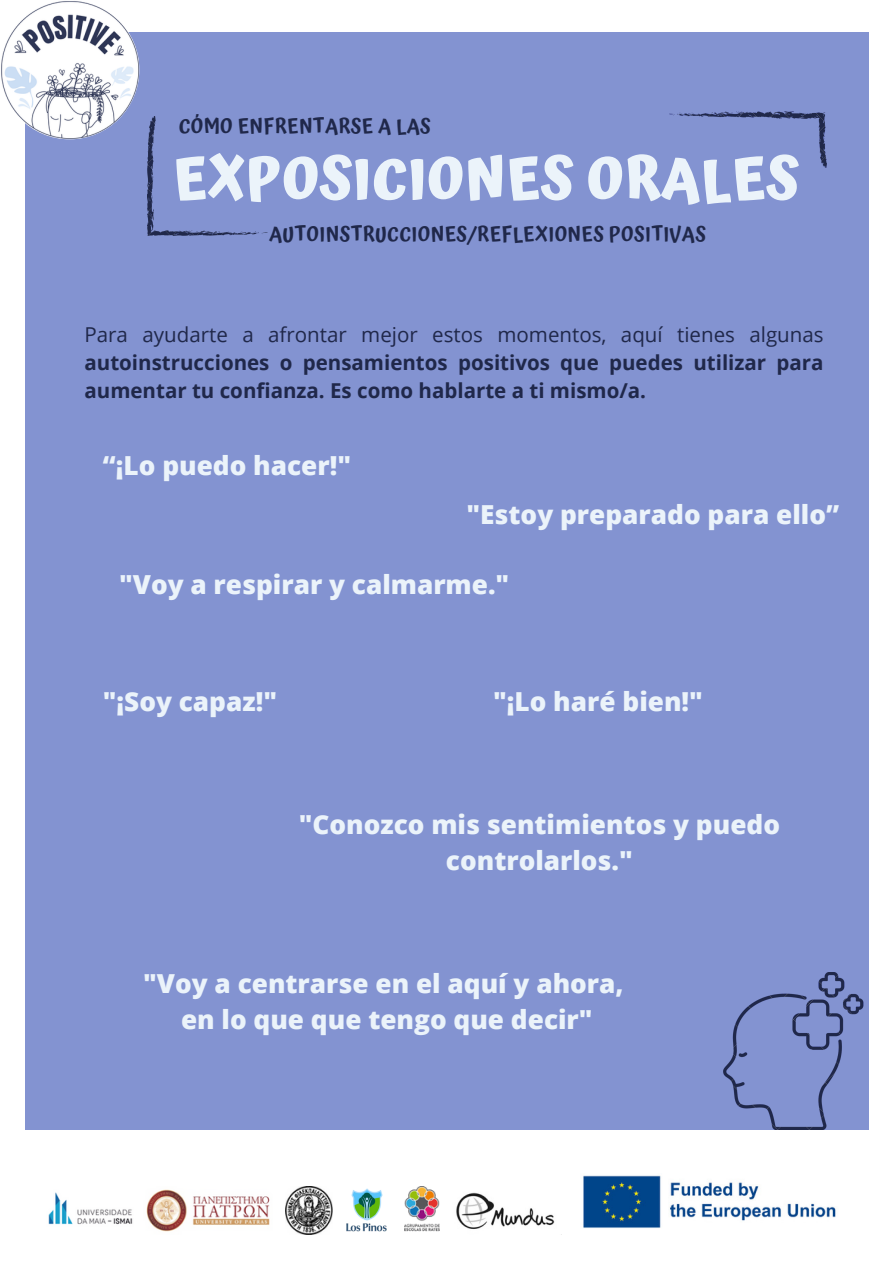
<style>
.page{position:relative;width:893px;height:1264px;background:#fff}
.page>*{position:absolute;margin:0;border:0;box-sizing:border-box;transform-origin:0 0}
.t1{font:700 57px "Atma";letter-spacing:.01em;color:#ebf3fa}
.t2{font:800 26.25px/35.8px "Open Sans";color:#ebf3fa;text-align:center}
.t3{font:700 20.55px/28px "Open Sans";color:#20284a;text-align:justify}
.t4{font:600 19.95px "Atma";letter-spacing:.02em;color:#20284a}
.s1{font-weight:400}
</style>
<div class="page">
<div style="left:25px;top:32px;width:843px;height:1097px;background:#8393d1"></div>
<img style="left:147px;top:116px;width:121px;height:119px">
<img style="left:669px;top:111px;width:157px;height:56px">
<img style="left:0;top:0;width:139px;height:139px;border-radius:50%">
<img style="left:723px;top:972px;width:140px;height:157px">
<img style="left:48px;top:1192px;width:85px;height:33px">
<img style="left:146px;top:1189px;width:124px;height:43px">
<img style="left:285px;top:1186px;width:47px;height:48px">
<img style="left:346px;top:1188px;width:41px;height:44px">
<img style="left:404px;top:1186px;width:36px;height:46px">
<img style="left:456px;top:1192px;width:99px;height:37px">
<img style="left:583px;top:1175px;width:253px;height:53px">
<p class="t4" style="left:179px;top:114px;width:253px">CÓMO ENFRENTARSE A LAS</p>
<p class="t1" style="left:173px;top:145px;width:627px">EXPOSICIONES ORALES</p>
<p class="t4" style="left:269px;top:222px;width:438px">AUTOINSTRUCCIONES/REFLEXIONES POSITIVAS</p>
<p class="t3" style="left:84px;top:320px;width:740px"><span class="s1">Para ayudarte a afrontar mejor estos momentos, aquí tienes algunas </span>autoinstrucciones o pensamientos positivos que puedes utilizar para aumentar tu confianza. Es como hablarte a ti mismo/a.</p>
<p class="t2" style="left:103px;top:446px;width:249px">“¡Lo puedo hacer!"</p>
<p class="t2" style="left:466px;top:496px;width:374px">"Estoy preparado para ello”</p>
<p class="t2" style="left:119px;top:566px;width:391px">"Voy a respirar y calmarme."</p>
<p class="t2" style="left:103px;top:683px;width:176px">"¡Soy capaz!"</p>
<p class="t2" style="left:493px;top:683px;width:211px">"¡Lo haré bien!"</p>
<p class="t2" style="left:299px;top:806px;width:482px">"Conozco mis sentimientos y puedo controlarlos."</p>
<p class="t2" style="left:143px;top:964px;width:482px">"Voy a centrarse en el aquí y ahora,</p>
<p class="t2" style="left:181px;top:1000px;width:413px">en lo que que tengo que decir"</p>
</div>
